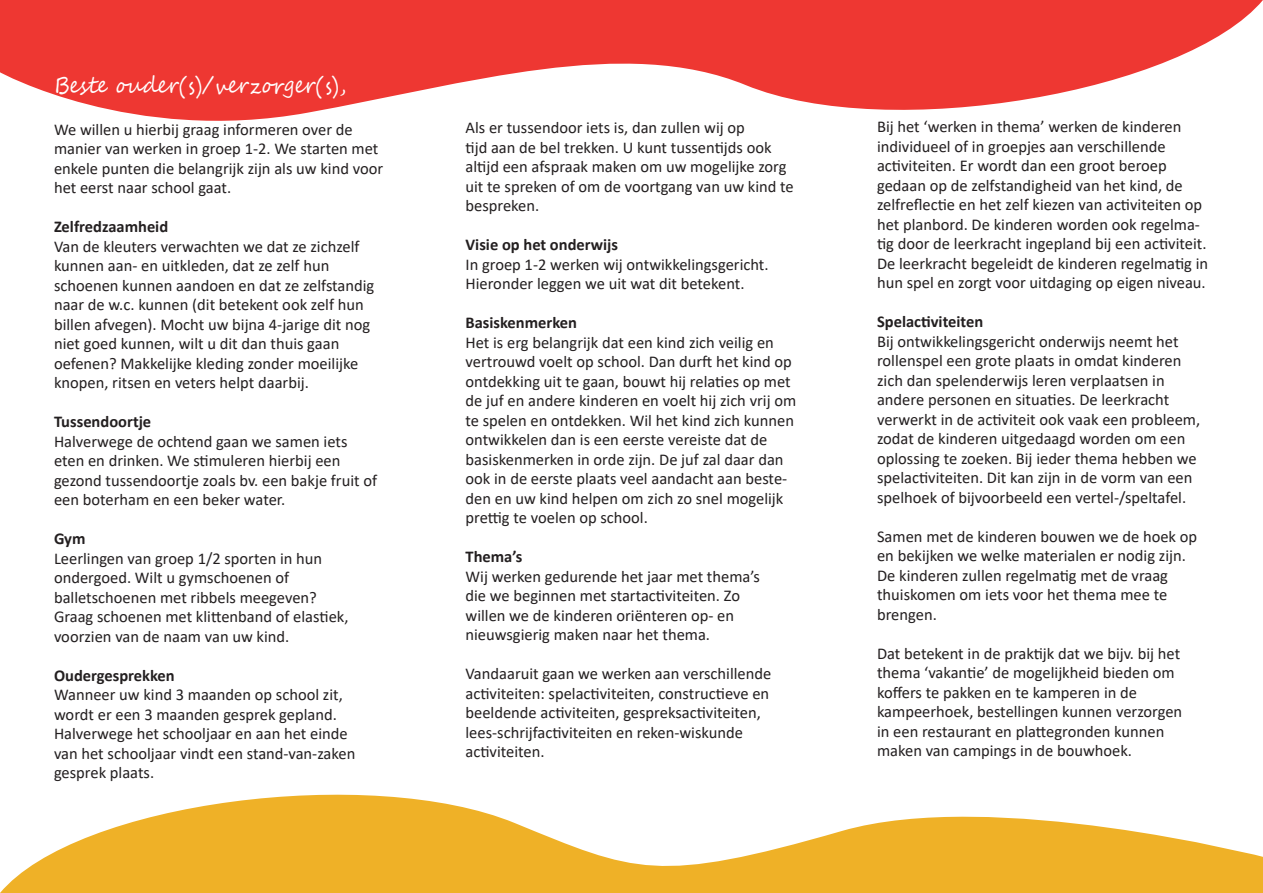
<style>
.page{position:relative;width:1263px;height:893px;background:#fff}
.page>*{position:absolute;margin:0;border:0;box-sizing:border-box;transform-origin:0 0}
.Header_voorkant{font:22.5px "Segoe Script";color:#fff;scale:.9 1}
.t1{font:16.5px/19.5px "Calibri";color:#231f20}
.t2{font:700 16.5px "Calibri";color:#231f20}
</style>
<div class="page">
<svg style="left:0;top:0;width:1263px;height:121px;fill:#ee3732"></svg>
<svg style="left:0;top:794px;width:1263px;height:99px;fill:#efb127"></svg>
<p class="Header_voorkant" style="left:54px;top:67px;width:326px">Beste ouder(s)/verzorger(s),</p>
<p class="t1" style="left:54px;top:119px;width:300px">We willen u hierbij graag informeren over de</p>
<p class="t1" style="left:54px;top:138px;width:331px">manier van werken in groep 1-2. We starten met enkele punten die belangrijk zijn als uw kind voor het eerst naar school gaat.</p>
<p class="t2" style="left:54px;top:215px;width:116px">Zelfredzaamheid</p>
<p class="t1" style="left:54px;top:236px;width:322px">Van de kleuters verwachten we dat ze zichzelf kunnen aan- en uitkleden, dat ze zelf hun schoenen kunnen aandoen en dat ze zelfstandig naar de w.c. kunnen (dit betekent ook zelf hun billen afvegen). Mocht uw bijna 4-jarige dit nog niet goed kunnen, wilt u dit dan thuis gaan</p>
<p class="t1" style="left:54px;top:353px;width:306px">oefenen? Makkelijke kleding zonder moeilijke knopen, ritsen en veters helpt daarbij.</p>
<p class="t2" style="left:54px;top:410px;width:99px">Tussendoortje</p>
<p class="t1" style="left:54px;top:431px;width:295px">Halverwege de ochtend gaan we samen iets</p>
<p class="t1" style="left:54px;top:450px;width:288px">eten en drinken. We stimuleren hierbij een</p>
<p class="t1" style="left:54px;top:470px;width:325px">gezond tussendoortje zoals bv. een bakje fruit of een boterham en een beker water.</p>
<p class="t2" style="left:54px;top:527px;width:33px">Gym</p>
<p class="t1" style="left:54px;top:548px;width:270px">Leerlingen van groep 1/2 sporten in hun</p>
<p class="t1" style="left:54px;top:567px;width:237px">ondergoed. Wilt u gymschoenen of</p>
<p class="t1" style="left:54px;top:587px;width:264px">balletschoenen met ribbels meegeven?</p>
<p class="t1" style="left:54px;top:606px;width:296px">Graag schoenen met klittenband of elastiek,</p>
<p class="t1" style="left:54px;top:626px;width:237px">voorzien van de naam van uw kind.</p>
<p class="t2" style="left:54px;top:663px;width:122px">Oudergesprekken</p>
<p class="t1" style="left:54px;top:684px;width:290px">Wanneer uw kind 3 maanden op school zit,</p>
<p class="t1" style="left:54px;top:704px;width:284px">wordt er een 3 maanden gesprek gepland.</p>
<p class="t1" style="left:54px;top:723px;width:295px">Halverwege het schooljaar en aan het einde</p>
<p class="t1" style="left:54px;top:743px;width:303px">van het schooljaar vindt een stand-van-zaken</p>
<p class="t1" style="left:54px;top:762px;width:102px">gesprek plaats.</p>
<p class="t1" style="left:465px;top:118px;width:281px">Als er tussendoor iets is, dan zullen wij op</p>
<p class="t1" style="left:465px;top:137px;width:330px">tijd aan de bel trekken. U kunt tussentijds ook altijd een afspraak maken om uw mogelijke zorg uit te spreken of om de voortgang van uw kind te bespreken.</p>
<p class="t2" style="left:465px;top:233px;width:154px">Visie op het onderwijs</p>
<p class="t1" style="left:465px;top:254px;width:305px">In groep 1-2 werken wij ontwikkelingsgericht.</p>
<p class="t1" style="left:465px;top:274px;width:281px">Hieronder leggen we uit wat dit betekent.</p>
<p class="t2" style="left:465px;top:311px;width:113px">Basiskenmerken</p>
<p class="t1" style="left:465px;top:332px;width:332px">Het is erg belangrijk dat een kind zich veilig en vertrouwd voelt op school. Dan durft het kind op ontdekking uit te gaan, bouwt hij relaties op met de juf en andere kinderen en voelt hij zich vrij om te spelen en ontdekken. Wil het kind zich kunnen ontwikkelen dan is een eerste vereiste dat de basiskenmerken in orde zijn. De juf zal daar dan ook in de eerste plaats veel aandacht aan beste&shy;den en uw kind helpen om zich zo snel mogelijk prettig te voelen op school.</p>
<p class="t2" style="left:465px;top:545px;width:58px">Thema’s</p>
<p class="t1" style="left:465px;top:566px;width:296px">Wij werken gedurende het jaar met thema’s</p>
<p class="t1" style="left:465px;top:586px;width:276px">die we beginnen met startactiviteiten. Zo</p>
<p class="t1" style="left:465px;top:605px;width:270px">willen we de kinderen oriënteren op- en</p>
<p class="t1" style="left:465px;top:625px;width:246px">nieuwsgierig maken naar het thema.</p>
<p class="t1" style="left:465px;top:664px;width:307px">Vandaaruit gaan we werken aan verschillende activiteiten: spelactiviteiten, constructieve en beeldende activiteiten, gespreksactiviteiten, lees-schrijfactiviteiten en reken-wiskunde activiteiten.</p>
<p class="t1" style="left:877px;top:116px;width:306px">Bij het ‘werken in thema’ werken de kinderen</p>
<p class="t1" style="left:877px;top:136px;width:290px">individueel of in groepjes aan verschillende</p>
<p class="t1" style="left:877px;top:155px;width:291px">activiteiten. Er wordt dan een groot beroep</p>
<p class="t1" style="left:877px;top:175px;width:333px">gedaan op de zelfstandigheid van het kind, de zelfreflectie en het zelf kiezen van activiteiten op het planbord. De kinderen worden ook regelma&shy;tig door de leerkracht ingepland bij een activiteit.<br>De leerkracht begeleidt de kinderen regelmatig in hun spel en zorgt voor uitdaging op eigen niveau.</p>
<p class="t2" style="left:877px;top:310px;width:108px">Spelactiviteiten</p>
<p class="t1" style="left:877px;top:331px;width:303px">Bij ontwikkelingsgericht onderwijs neemt het</p>
<p class="t1" style="left:877px;top:350px;width:306px">rollenspel een grote plaats in omdat kinderen</p>
<p class="t1" style="left:877px;top:370px;width:289px">zich dan spelenderwijs leren verplaatsen in</p>
<p class="t1" style="left:877px;top:389px;width:294px">andere personen en situaties. De leerkracht</p>
<p class="t1" style="left:877px;top:409px;width:325px">verwerkt in de activiteit ook vaak een probleem, zodat de kinderen uitgedaagd worden om een oplossing te zoeken. Bij ieder thema hebben we spelactiviteiten. Dit kan zijn in de vorm van een spelhoek of bijvoorbeeld een vertel-/speltafel.</p>
<p class="t1" style="left:877px;top:526px;width:322px">Samen met de kinderen bouwen we de hoek op en bekijken we welke materialen er nodig zijn.</p>
<p class="t1" style="left:877px;top:565px;width:292px">De kinderen zullen regelmatig met de vraag</p>
<p class="t1" style="left:877px;top:584px;width:292px">thuiskomen om iets voor het thema mee te</p>
<p class="t1" style="left:877px;top:604px;width:61px">brengen.</p>
<p class="t1" style="left:877px;top:643px;width:305px">Dat betekent in de praktijk dat we bijv. bij het</p>
<p class="t1" style="left:877px;top:662px;width:299px">thema ‘vakantie’ de mogelijkheid bieden om</p>
<p class="t1" style="left:877px;top:682px;width:261px">koffers te pakken en te kamperen in de</p>
<p class="t1" style="left:877px;top:701px;width:307px">kampeerhoek, bestellingen kunnen verzorgen</p>
<p class="t1" style="left:877px;top:721px;width:289px">in een restaurant en plattegronden kunnen maken van campings in de bouwhoek.</p>
</div>
